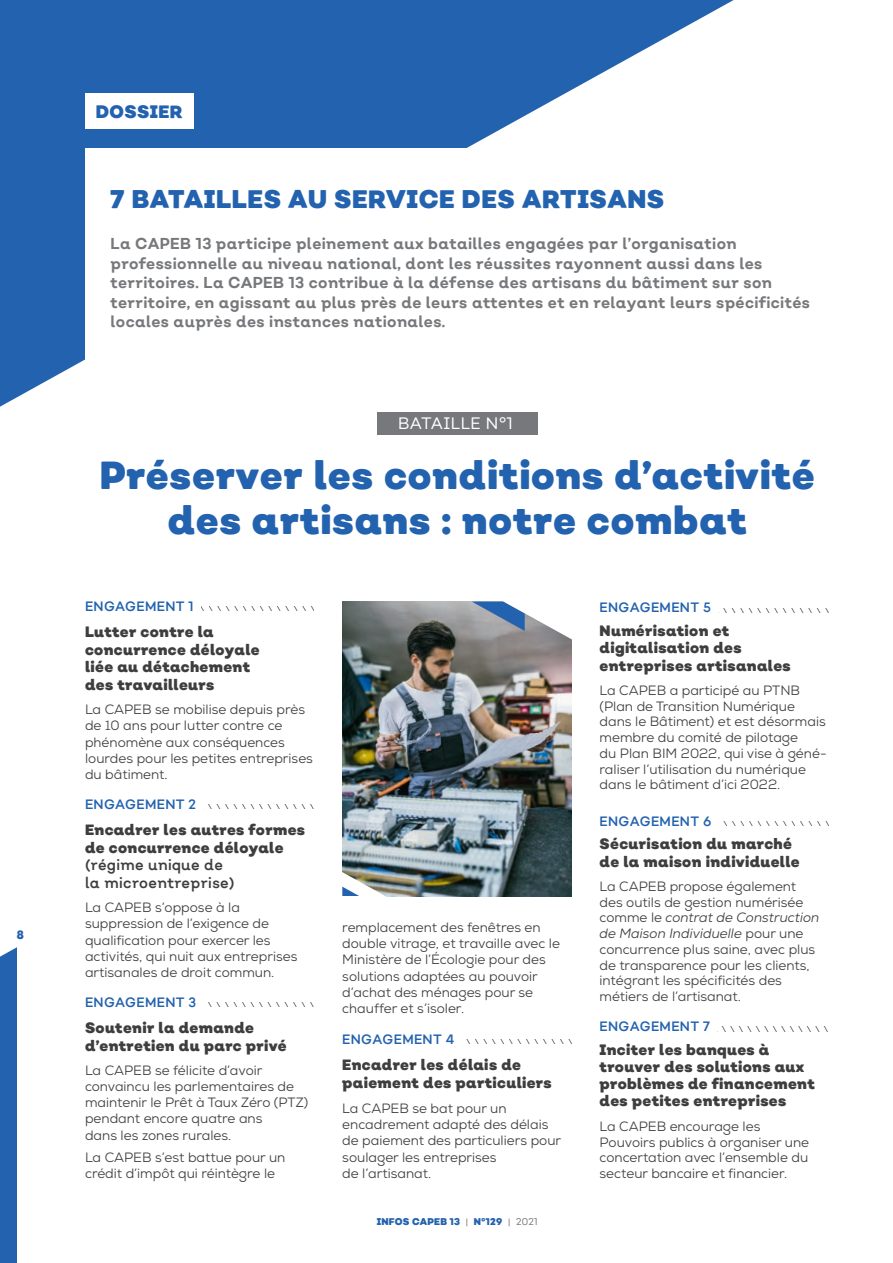
<style>
.page{position:relative;width:893px;height:1263px;background:#fff}
.page>*{position:absolute;margin:0;border:0;box-sizing:border-box;transform-origin:0 0}
.t1{font:900 39px/45px "Nutmeg";letter-spacing:.025em;color:#2362af;text-align:center;scale:.95 1}
.t2{font:900 25.5px "Nutmeg";letter-spacing:.025em;color:#2362af;scale:.95 1}
.t3{font:900 18px "Nutmeg";letter-spacing:.025em;color:#2362af;scale:.95 1}
.t4{font:16.5px "Nutmeg";letter-spacing:.025em;color:#fff;scale:.95 1}
.t5{font:700 15.75px/19.5px "Nutmeg";letter-spacing:.025em;color:#76787b;scale:.95 1}
.t6{font:900 15px/17.2px "Nutmeg";letter-spacing:.025em;color:#3e3e3f;scale:.95 1}
.t7{font:15px/17.5px "Nutmeg";letter-spacing:.025em;color:#3e3e3f;scale:.95 1}
.t8{font:13.5px/15.8px "Nexa";color:#3e3e3f}
.t9{font:13.5px "Nutmeg";letter-spacing:.025em;color:#2362af;scale:.95 1}
.t10{font:900 12px "Nutmeg";color:#2362af;scale:.9 1}
.t11{font:900 9.75px "Nutmeg";letter-spacing:.025em;color:#2362af;scale:.95 1}
.s1{font-weight:400;font-size:8.7px;color:#76787b}
.s2{font-weight:400;color:#76787b}
.s3{font-style:italic}
</style>
<div class="page">
<div style="left:0;top:947px;width:17px;height:316px;background:#2362af"></div>
<svg style="left:0;top:0;width:734px;height:407px;fill:#2362af"></svg>
<img style="left:342px;top:602px;width:230px;height:294px">
<div style="left:85px;top:94px;width:108px;height:35px;background:#fff"></div>
<svg style="left:342px;top:871px;width:45px;height:26px"></svg>
<svg style="left:472px;top:601px;width:100px;height:39px"></svg>
<svg style="left:201px;top:607px;width:113px;height:4px"></svg>
<svg style="left:208px;top:805px;width:106px;height:4px"></svg>
<svg style="left:208px;top:1002px;width:106px;height:5px"></svg>
<svg style="left:466px;top:1039px;width:106px;height:5px"></svg>
<svg style="left:723px;top:608px;width:105px;height:4px"></svg>
<svg style="left:723px;top:821px;width:106px;height:5px"></svg>
<svg style="left:722px;top:1027px;width:105px;height:4px"></svg>
<div style="left:85px;top:149px;width:744px;height:212px;background:#fff"></div>
<div style="left:377px;top:412px;width:160px;height:23px;background:#76787b"></div>
<p class="t10" style="left:17px;top:927px;width:9px">8</p>
<h3 class="t3" style="left:96px;top:100px;width:93px">DOSSIER</h3>
<h2 class="t2" style="left:111px;top:183px;width:584px">7 BATAILLES AU SERVICE DES ARTISANS</h2>
<p class="t5" style="left:111px;top:234px;width:738px">La CAPEB 13 participe pleinement aux batailles engagées par l’organisation professionnelle au niveau national, dont les réussites rayonnent aussi dans les territoires. La CAPEB 13 contribue à la défense des artisans du bâtiment sur son territoire, en agissant au plus près de leurs attentes et en relayant leurs spécificités locales auprès des instances nationales.</p>
<p class="t4" style="left:398px;top:413px;width:122px">BATAILLE N°1</p>
<h1 class="t1" style="left:100px;top:453px;width:754px">Préserver les conditions d’activité des artisans : notre combat</h1>
<p class="t9" style="left:85px;top:597px;width:116px">ENGAGEMENT 1</p>
<p class="t6" style="left:85px;top:623px;width:185px">Lutter contre la concurrence déloyale liée au détachement des travailleurs</p>
<p class="t8" style="left:85px;top:702px;width:229px">La CAPEB se mobilise depuis près de 10 ans pour lutter contre ce phénomène aux conséquences lourdes pour les petites entreprises du bâtiment.</p>
<p class="t9" style="left:85px;top:795px;width:118px">ENGAGEMENT 2</p>
<p class="t6" style="left:85px;top:821px;width:233px">Encadrer les autres formes de concurrence déloyale</p>
<p class="t7" style="left:85px;top:856px;width:159px">(régime unique de la microentreprise)</p>
<p class="t8" style="left:85px;top:900px;width:214px">La CAPEB s’oppose à la suppression de l’exigence de qualification pour exercer les activités, qui nuit aux entreprises artisanales de droit commun.</p>
<p class="t9" style="left:85px;top:993px;width:118px">ENGAGEMENT 3</p>
<p class="t6" style="left:85px;top:1019px;width:214px">Soutenir la demande d’entretien du parc privé</p>
<p class="t8" style="left:85px;top:1062px;width:225px">La CAPEB se félicite d’avoir convaincu les parlementaires de maintenir le Prêt à Taux Zéro (PTZ) pendant encore quatre ans<br>dans les zones rurales.</p>
<p class="t8" style="left:85px;top:1149px;width:202px">La CAPEB s’est battue pour un crédit d’impôt qui réintègre le</p>
<p class="t8" style="left:342px;top:919px;width:219px;line-height:16.4px">remplacement des fenêtres en double vitrage, et travaille avec le<br>Ministère de l’Écologie pour des solutions adaptées au pouvoir d’achat des ménages pour se chauffer et s’isoler.</p>
<p class="t9" style="left:342px;top:1030px;width:120px">ENGAGEMENT 4</p>
<p class="t6" style="left:342px;top:1056px;width:222px;line-height:17.9px">Encadrer les délais de paiement des particuliers</p>
<p class="t8" style="left:342px;top:1100px;width:220px;line-height:16.4px">La CAPEB se bat pour un encadrement adapté des délais de paiement des particuliers pour soulager les entreprises<br>de l’artisanat.</p>
<p class="t11" style="left:377px;top:1215px;width:171px">INFOS CAPEB 13 <span class="s1">|</span> N°129 <span class="s1">|</span> <span class="s2">2021</span></p>
<p class="t9" style="left:600px;top:599px;width:119px">ENGAGEMENT 5</p>
<p class="t6" style="left:600px;top:622px;width:203px">Numérisation et digitalisation des entreprises artisanales</p>
<p class="t8" style="left:600px;top:682px;width:229px">La CAPEB a participé au PTNB (Plan de Transition Numérique dans le Bâtiment) et est désormais membre du comité de pilotage<br>du Plan BIM 2022, qui vise à géné&shy;raliser l’utilisation du numérique dans le bâtiment d’ici 2022.</p>
<p class="t9" style="left:600px;top:812px;width:119px">ENGAGEMENT 6</p>
<p class="t6" style="left:600px;top:835px;width:212px">Sécurisation du marché de la maison individuelle</p>
<p class="t8" style="left:600px;top:878px;width:221px">La CAPEB propose également des outils de gestion numérisée comme le <span class="s3">contrat de Construction de Maison Individuelle</span> pour une concurrence plus saine, avec plus de transparence pour les clients, intégrant les spécificités des métiers de l’artisanat.</p>
<p class="t9" style="left:600px;top:1018px;width:118px">ENGAGEMENT 7</p>
<p class="t6" style="left:600px;top:1041px;width:228px">Inciter les banques à trouver des solutions aux problèmes de financement des petites entreprises</p>
<p class="t8" style="left:600px;top:1118px;width:211px">La CAPEB encourage les<br>Pouvoirs publics à organiser une concertation avec l’ensemble du secteur bancaire et financier.</p>
</div>
